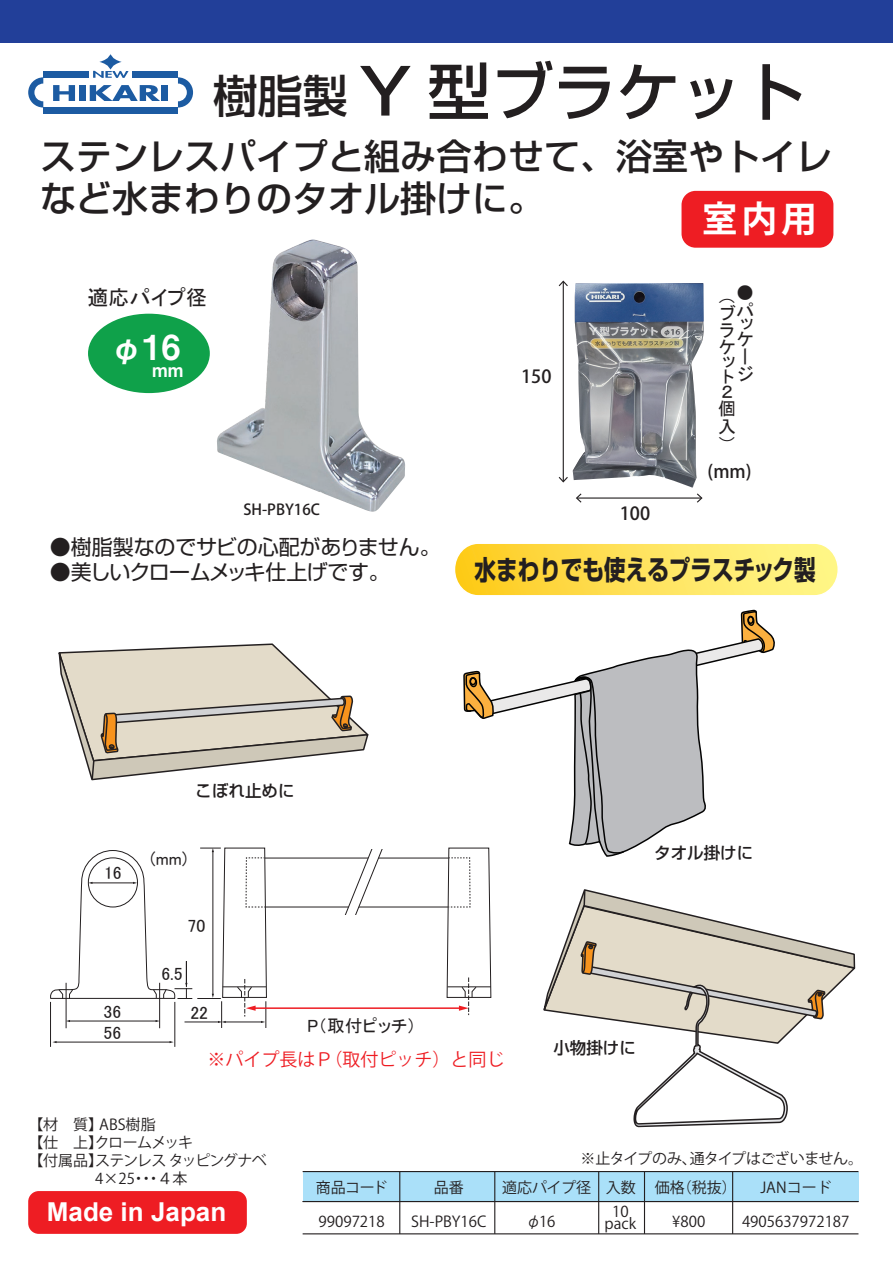
<style>
.page{position:relative;width:893px;height:1263px;background:#fff}
.page>*{position:absolute;margin:0;border:0;box-sizing:border-box;transform-origin:0 0}
.t1{font:500 63px "Shin Go Pro";color:#231f20;scale:1.1 1}
.t2{font:500 36px/42px "Shin Go Pro";color:#231f20}
.t3{font:700 36px "Koz Go Pr 6 N";color:#fff}
.t4{font:34.5px "Midashi Go Pro MB31";color:#fff}
.t5{font:700 27px "Shin Go Pro";color:#231f20;scale:.8 1}
.t6{font:700 26.1px "Arial";color:#fff}
.t7{font:21px "Shin Go Pro";letter-spacing:-.02em;color:#231f20}
.t8{font:21px "MS P Gothic";color:#231f20}
.t9{font:18px "Koz Go Pr 6 N";color:#ee1d23}
.t10{font:18px/18px "MS P Gothic";color:#231f20}
.t11{font:500 18px "Koz Go Pro";color:#231f20}
.t12{font:18px "Midashi Go Pro MB31";color:#fff}
.t13{font:17.7px "MS P Gothic";color:#231f20}
.t14{font:500 16.5px "Shin Go Pro";color:#231f20}
.t15{font:15px/12px "Koz Go Pro";color:#231f20;text-align:center}
.t16{font:15px "Koz Go Pro";letter-spacing:-.05em;color:#231f20}
.t17{font:15px "Koz Go Pro";letter-spacing:-.055em;color:#231f20}
.t18{font:15px "Koz Go Pro";letter-spacing:-.08em;color:#231f20}
.t19{font:500 15px "Koz Go Pro";color:#231f20}
.s1{font-size:45px}
.s2{font-size:31.5px}
.s3{font-family:"MS P Gothic"}
</style>
<div class="page">
<div style="left:0;top:0;width:893px;height:43px;background:#223f99"></div>
<div style="left:43px;top:107px;width:135px;height:7px;background:#1c5ba2"></div>
<svg style="left:28px;top:77px;width:15px;height:31px"></svg>
<svg style="left:178px;top:77px;width:15px;height:31px"></svg>
<svg style="left:53px;top:85px;width:22px;height:16px"></svg>
<div style="left:79px;top:85px;width:7px;height:16px;background:#1c5ba2"></div>
<svg style="left:90px;top:85px;width:70px;height:16px"></svg>
<div style="left:162px;top:85px;width:6px;height:16px;background:#1c5ba2"></div>
<svg style="left:93px;top:71px;width:36px;height:7px"></svg>
<div style="left:43px;top:71px;width:46px;height:7px;background:#1c5ba2"></div>
<div style="left:133px;top:71px;width:45px;height:7px;background:#1c5ba2"></div>
<svg style="left:99px;top:54px;width:23px;height:16px"></svg>
<div style="left:88px;top:314px;width:122px;height:79px;background:#0fa14a;border-radius:50%"></div>
<div style="left:681px;top:191px;width:152px;height:57px;background:#ee1d23;border-radius:14px"></div>
<div style="left:28px;top:1191px;width:219px;height:43px;background:#ee1d23;border-radius:11px"></div>
<svg style="left:455px;top:544px;width:383px;height:52px;background:#fede54"></svg>
<svg style="left:633px;top:497px;width:156px;height:631px"></svg>
<div style="left:303px;top:1171px;width:555px;height:30px;background:#aae0f9"></div>
<hr style="left:303px;top:1171px;width:555px;height:1px;background:#231f20">
<hr style="left:303px;top:1201px;width:555px;height:1px;background:#231f20">
<hr style="left:303px;top:1233px;width:555px;height:1px;background:#231f20">
<hr style="left:644px;top:1171px;width:1px;height:63px;background:#231f20">
<hr style="left:494px;top:1171px;width:1px;height:63px;background:#231f20">
<hr style="left:399px;top:1171px;width:1px;height:63px;background:#231f20">
<hr style="left:598px;top:1171px;width:1px;height:63px;background:#231f20">
<hr style="left:732px;top:1171px;width:1px;height:63px;background:#231f20">
<img style="left:217px;top:240px;width:188px;height:272px">
<hr style="left:563px;top:282px;width:1px;height:199px;background:#231f20">
<svg style="left:559px;top:280px;width:9px;height:6px"></svg>
<svg style="left:559px;top:477px;width:9px;height:5px"></svg>
<hr style="left:577px;top:497px;width:124px;height:2px;background:#231f20">
<svg style="left:576px;top:493px;width:5px;height:10px"></svg>
<svg style="left:697px;top:493px;width:5px;height:10px"></svg>
<img style="left:573px;top:283px;width:131px;height:205px">
<hr style="left:50px;top:1002px;width:1px;height:45px;background:#231f20">
<hr style="left:175px;top:1002px;width:1px;height:45px;background:#231f20">
<hr style="left:56px;top:1042px;width:114px;height:1px;background:#231f20">
<hr style="left:254px;top:1007px;width:207px;height:2px;background:#ee1d23">
<svg style="left:446px;top:609px;width:410px;height:517px"></svg>
<svg style="left:50px;top:643px;width:335px;height:385px"></svg>
<div style="left:358px;top:834px;width:42px;height:15px;background:#fff"></div>
<div style="left:333px;top:915px;width:41px;height:15px;background:#fff"></div>
<h1 class="t1" style="left:213px;top:40px;width:540px"><span class="s1">樹脂製</span> Y 型ブラケット</h1>
<h2 class="t2" style="left:40px;top:131px;width:794px">ステンレスパイプと組み合わせて、浴室やトイレなど水まわりのタオル掛けに。</h2>
<h2 class="t3" style="left:702px;top:198px;width:117px">室内用</h2>
<h3 class="t8" style="left:87px;top:287px;width:121px">適応パイプ径</h3>
<h3 class="t4" style="left:111px;top:319px;width:71px"><span class="s2">φ</span>16</h3>
<p class="t12" style="left:152px;top:355px;width:33px">mm</p>
<p class="t11" style="left:521px;top:365px;width:32px">150</p>
<p class="t19" style="left:243px;top:500px;width:78px">SH-PBY16C</p>
<p class="t11" style="left:620px;top:501px;width:32px">100</p>
<p class="t10" style="left:736px;top:283px;width:19px">●パ</p>
<p class="t10" style="left:736px;top:320px;width:18px;line-height:13px">ッケ</p>
<p class="t10" style="left:736px;top:347px;width:18px">ージ</p>
<p class="t10" style="left:718px;top:295px;width:18px">（</p>
<p class="t10" style="left:718px;top:305px;width:19px;line-height:17px;text-align:justify">ブラケッ</p>
<p class="t10" style="left:718px;top:369px;width:17px;line-height:16px">ト<br>２</p>
<p class="t10" style="left:718px;top:399px;width:18px;text-align:justify">個入）</p>
<p class="t11" style="left:708px;top:459px;width:46px">(mm)</p>
<h3 class="t7" style="left:50px;top:530px;width:392px">●樹脂製なのでサビの心配がありません。</h3>
<h3 class="t7" style="left:50px;top:555px;width:342px">●美しいクロームメッキ仕上げです。</h3>
<h3 class="t5" style="left:474px;top:548px;width:428px">水まわりでも使えるプラスチック製</h3>
<p class="t13" style="left:104px;top:864px;width:19px">16</p>
<p class="t14" style="left:195px;top:777px;width:100px">こぼれ止めに</p>
<p class="t13" style="left:150px;top:849px;width:38px">(mm)</p>
<p class="t13" style="left:188px;top:917px;width:19px">70</p>
<p class="t13" style="left:161px;top:965px;width:23px">6.5</p>
<p class="t14" style="left:654px;top:839px;width:100px">タオル掛けに</p>
<p class="t13" style="left:104px;top:1002px;width:19px">36</p>
<p class="t13" style="left:104px;top:1024px;width:19px">56</p>
<p class="t13" style="left:190px;top:1004px;width:19px">22</p>
<p class="t13" style="left:307px;top:1017px;width:110px">P（取付ピッチ）</p>
<p class="t9" style="left:208px;top:1049px;width:298px">※パイプ長はＰ（取付ピッチ）と同じ</p>
<p class="t14" style="left:553px;top:1034px;width:84px">小物掛けに</p>
<p class="t15" style="left:28px;top:1119px;width:129px">【材　質】ABS樹脂</p>
<p class="t18" style="left:28px;top:1133px;width:166px">【仕　上】クロームメッキ</p>
<p class="t17" style="left:28px;top:1151px;width:240px">【付属品】ステンレス タッピングナベ</p>
<p class="t15" style="left:95px;top:1173px;width:94px">4×25・・・４本</p>
<h3 class="t6" style="left:47px;top:1193px;width:181px">Made in Japan</h3>
<p class="t16" style="left:580px;top:1148px;width:284px">※止タイプのみ、通タイプはございません。</p>
<p class="t15" style="left:316px;top:1182px;width:73px">商品コード</p>
<p class="t15" style="left:434px;top:1182px;width:31px">品番</p>
<p class="t15" style="left:502px;top:1182px;width:135px">適応パイプ径 入数</p>
<p class="t15" style="left:655px;top:1182px;width:83px">価格（税抜）</p>
<p class="t15" style="left:760px;top:1182px;width:73px">JANコード</p>
<p class="t15" style="left:319px;top:1215px;width:68px">99097218</p>
<p class="t15" style="left:411px;top:1215px;width:77px">SH-PBY16C</p>
<p class="t15" style="left:526px;top:1215px;width:31px"><span class="s3">φ</span>16</p>
<p class="t15" style="left:742px;top:1215px;width:109px">4905637972187</p>
<p class="t15" style="left:605px;top:1205px;width:33px">10 pack</p>
<p class="t15" style="left:672px;top:1215px;width:35px">¥800</p>
</div>
